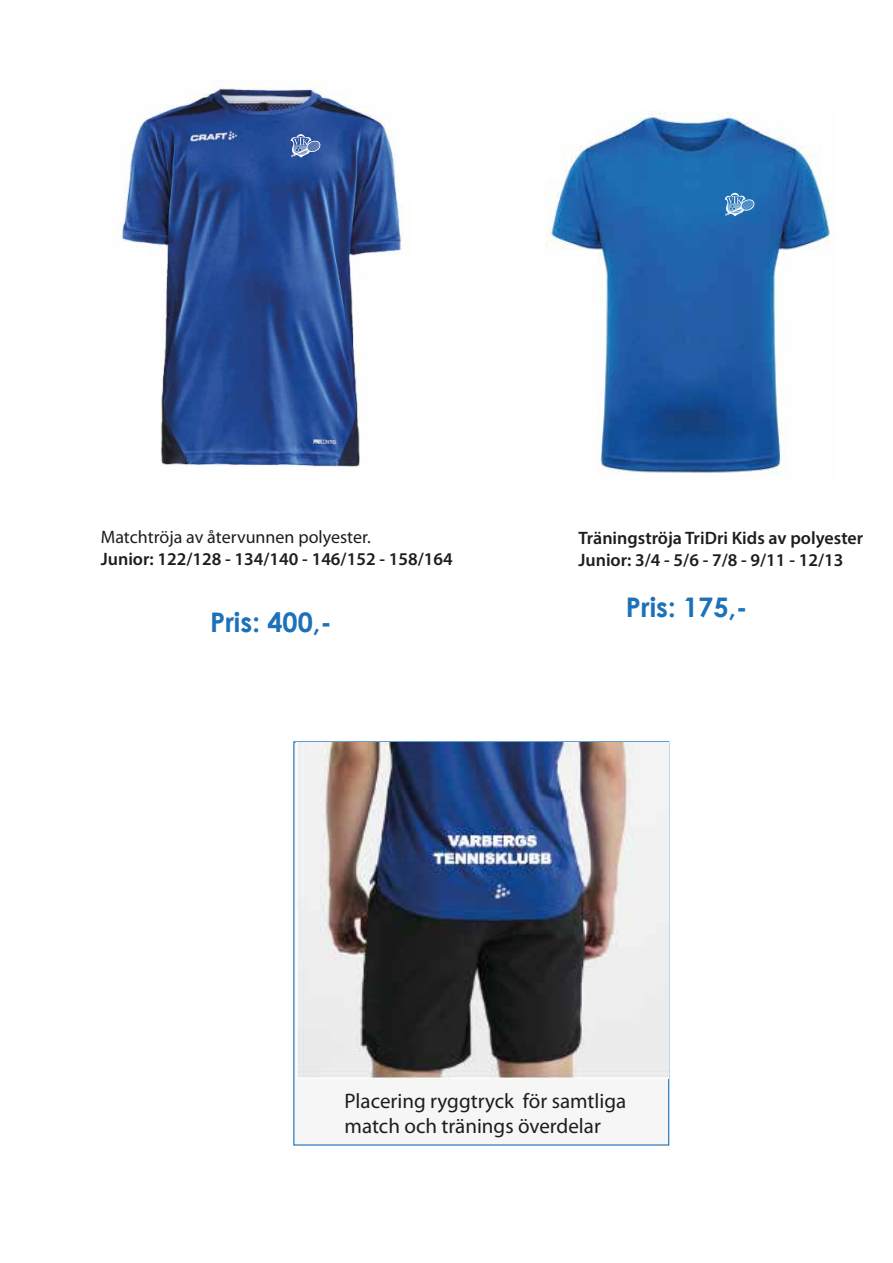
<style>
.page{position:relative;width:893px;height:1263px;background:#fff}
.page>*{position:absolute;margin:0;border:0;box-sizing:border-box;transform-origin:0 0}
.t1{font:700 27px "Century Gothic";color:#1d71b8}
.t2{font:21px/25.2px "Myriad Pro";color:#1d1d1b}
.t3{font:600 18px/21.6px "Myriad Pro";color:#1d1d1b}
.t4{font:18px "Myriad Pro";color:#1d1d1b}
</style>
<div class="page">
<div style="left:293px;top:741px;width:376px;height:404px;background:#f6f6f6"></div>
<img style="left:119px;top:81px;width:283px;height:386px">
<svg style="left:291px;top:134px;width:30px;height:24px"></svg>
<img style="left:298px;top:743px;width:370px;height:336px">
<img style="left:545px;top:112px;width:291px;height:363px">
<svg style="left:725px;top:193px;width:30px;height:23px"></svg>
<p class="t4" style="left:101px;top:526px;width:271px">Matchtröja av återvunnen polyester.</p>
<p class="t3" style="left:101px;top:548px;width:353px">Junior: 122/128 - 134/140 - 146/152 - 158/164</p>
<h1 class="t1" style="left:210px;top:602px;width:123px">Pris: 400,-</h1>
<p class="t3" style="left:578px;top:527px;width:286px">Träningströja TriDri Kids av polyester<br>Junior: 3/4 - 5/6 - 7/8 - 9/11 - 12/13</p>
<h1 class="t1" style="left:626px;top:587px;width:123px">Pris: 175,-</h1>
<p class="t2" style="left:345px;top:1088px;width:283px">Placering ryggtryck för samtliga match och tränings överdelar</p>
</div>
